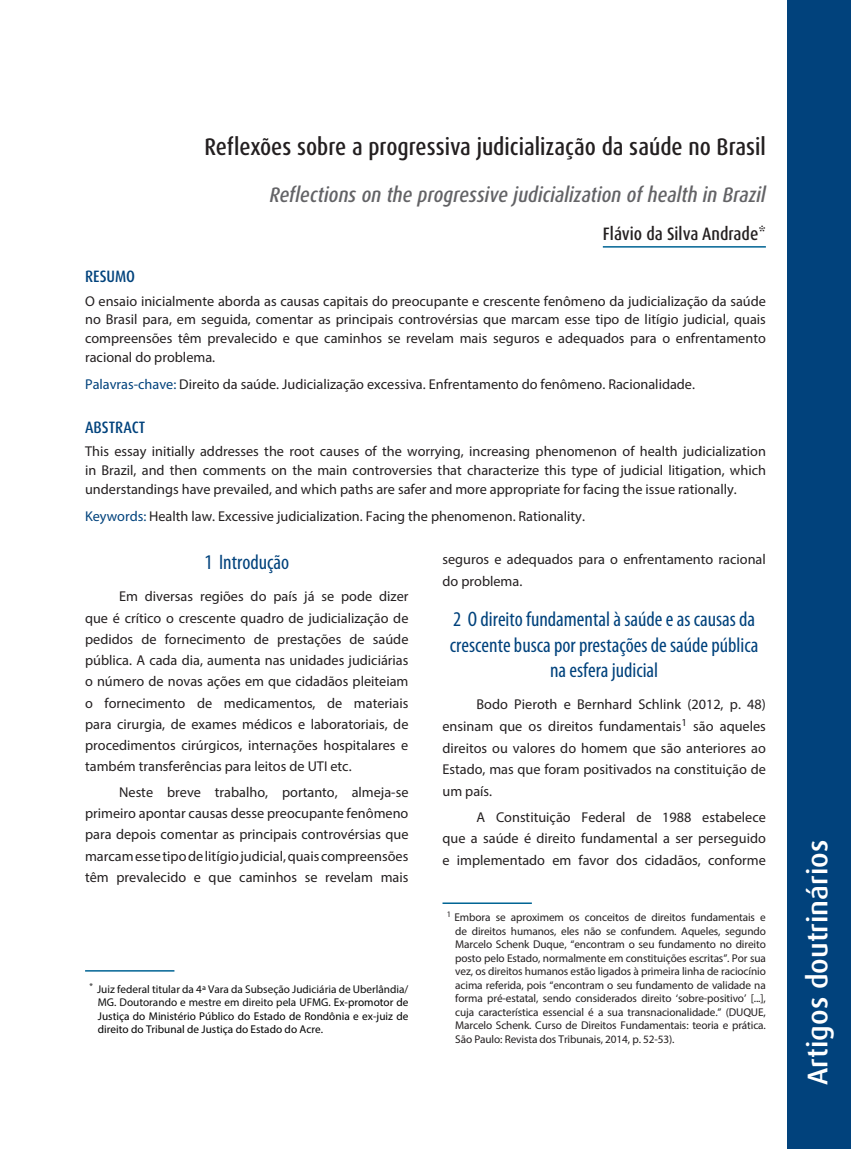
<style>
.page{position:relative;width:851px;height:1149px;background:#fff}
.page>*{position:absolute;margin:0;border:0;box-sizing:border-box;transform-origin:0 0}
.t1{font:500 28.5px "Dax Pro";color:#fff}
._00_-_TÍTULO{font:500 condensed 24px "Dax Pro";color:#231f20}
._02_-_SUBTÍTULO{font:condensed 21px/25.3px "Myriad Pro";color:#01427c;text-align:center}
._00_-_Título_em_ingl{font:italic 500 condensed 21px "Dax Pro";color:#636366}
._01_-_AUTOR{font:500 condensed 18px "Dax Pro";color:#231f20}
._00_-_Resumo_abstrac{font:500 condensed 16.5px "Dax Pro";color:#01427c}
._03_-_TEXTO{font:14.25px/21.3px "Myriad Pro";color:#231f20;text-align:justify}
._03_-_TEXTO_RESUMO{font:14.25px/18.8px "Myriad Pro";color:#231f20;text-align:justify}
._03_-_TEXTO_RESUMO_P{font:14.25px "Myriad Pro";color:#231f20}
._09_-_NOTAS{font:11.25px/13.5px "Myriad Pro";letter-spacing:-.01em;color:#231f20;text-align:justify}
._08_-_NOTA_fio_acima{font:11.25px/13.5px "Myriad Pro";color:#000;text-align:justify}
.s1{color:#01427c}
.s2{color:#0e0e0e}
</style>
<div class="page">
<div style="left:787px;top:0;width:63px;height:1148px;background:#01427c"></div>
<hr style="left:442px;top:902px;width:89px;height:1px;background:#006494">
<hr style="left:602px;top:246px;width:163px;height:1px;background:#006494">
<hr style="left:85px;top:969px;width:89px;height:2px;background:#006494">
<p class="_00_-_TÍTULO" style="left:204px;top:131px;width:562px">Reflexões sobre a progressiva judicialização da saúde no Brasil</p>
<p class="_00_-_Título_em_ingl" style="left:270px;top:181px;width:497px">Reflections on the progressive judicialization of health in Brazil</p>
<p class="_01_-_AUTOR" style="left:602px;top:222px;width:164px">Flávio da Silva Andrade*</p>
<p class="_00_-_Resumo_abstrac" style="left:85px;top:266px;width:52px">RESUMO</p>
<p class="_03_-_TEXTO_RESUMO" style="left:85px;top:291px;width:682px">O ensaio inicialmente aborda as causas capitais do preocupante e crescente fenômeno da judicialização da saúde no Brasil para, em seguida, comentar as principais controvérsias que marcam esse tipo de litígio judicial, quais compreensões têm prevalecido e que caminhos se revelam mais seguros e adequados para o enfrentamento racional do problema.</p>
<p class="_03_-_TEXTO_RESUMO_P" style="left:85px;top:375px;width:611px"><span class="s1">Palavras-chave:</span> Direito da saúde. Judicialização excessiva. Enfrentamento do fenômeno. Racionalidade.</p>
<p class="_00_-_Resumo_abstrac" style="left:85px;top:417px;width:62px">ABSTRACT</p>
<p class="_03_-_TEXTO_RESUMO" style="left:85px;top:442px;width:682px">This essay initially addresses the root causes of the worrying, increasing phenomenon of health judicialization in Brazil, and then comments on the main controversies that characterize this type of judicial litigation, which understandings have prevailed, and which paths are safer and more appropriate for facing the issue rationally.</p>
<p class="_03_-_TEXTO_RESUMO_P" style="left:85px;top:507px;width:501px"><span class="s1">Keywords:</span> Health law. Excessive judicialization. Facing the phenomenon. Rationality.</p>
<p class="_02_-_SUBTÍTULO" style="left:204px;top:549px;width:86px">1 Introdução</p>
<p class="_03_-_TEXTO" style="left:85px;top:585px;width:325px;text-indent:34px">Em diversas regiões do país já se pode dizer que é crítico o crescente quadro de judicialização de pedidos de fornecimento de prestações de saúde pública. A cada dia, aumenta nas unidades judiciárias o número de novas ações em que cidadãos pleiteiam o fornecimento de medicamentos, de materiais para cirurgia, de exames médicos e laboratoriais, de procedimentos cirúrgicos, internações hospitalares e também transferências para leitos de UTI etc.</p>
<p class="_03_-_TEXTO" style="left:85px;top:781px;width:325px;text-indent:34px">Neste breve trabalho, portanto, almeja-se primeiro apontar causas desse preocupante fenômeno para depois comentar as principais controvérsias que marcam esse tipo de litígio judicial, quais compreensões têm prevalecido e que caminhos se revelam mais</p>
<p class="_08_-_NOTA_fio_acima" style="left:98px;top:981px;width:312px;text-indent:-9px"><sup>*</sup> <span class="s2">Juiz federal titular da 4ª Vara da Subseção Judiciária de Uberlândia/ MG. Doutorando e mestre em direito pela UFMG.</span> Ex-promotor de Justiça do Ministério Público do Estado de Rondônia e ex-juiz de direito do Tribunal de Justiça do Estado do Acre.</p>
<p class="_03_-_TEXTO" style="left:442px;top:548px;width:325px">seguros e adequados para o enfrentamento racional do problema.</p>
<p class="_02_-_SUBTÍTULO" style="left:450px;top:606px;width:310px">2 O direito fundamental à saúde e as causas da crescente busca por prestações de saúde pública na esfera judicial</p>
<p class="_03_-_TEXTO" style="left:442px;top:693px;width:325px;text-indent:34px">Bodo Pieroth e Bernhard Schlink (2012, p. 48) ensinam que os direitos fundamentais<sup>1</sup> são aqueles direitos ou valores do homem que são anteriores ao Estado, mas que foram positivados na constituição de um país.</p>
<p class="_03_-_TEXTO" style="left:442px;top:805px;width:325px;text-indent:34px">A Constituição Federal de 1988 estabelece que a saúde é direito fundamental a ser perseguido e implementado em favor dos cidadãos, conforme</p>
<p class="_09_-_NOTAS" style="left:455px;top:910px;width:312px;text-indent:-9px"><sup>1</sup> Embora se aproximem os conceitos de direitos fundamentais e de direitos humanos, eles não se confundem. Aqueles, segundo Marcelo Schenk Duque, “encontram o seu fundamento no direito posto pelo Estado, normalmente em constituições escritas”. Por sua vez, os direitos humanos estão ligados à primeira linha de raciocínio acima referida, pois “encontram o seu fundamento de validade na forma pré-estatal, sendo considerados direito ‘sobre-positivo’ [...], cuja característica essencial é a sua transnacionalidade.” (DUQUE, Marcelo Schenk. Curso de Direitos Fundamentais: teoria e prática.<br>São Paulo: Revista dos Tribunais, 2014, p. 52-53).</p>
<h1 class="t1" style="left:799px;top:1084px;width:247px;rotate:-90deg">Artigos doutrinários</h1>
</div>
